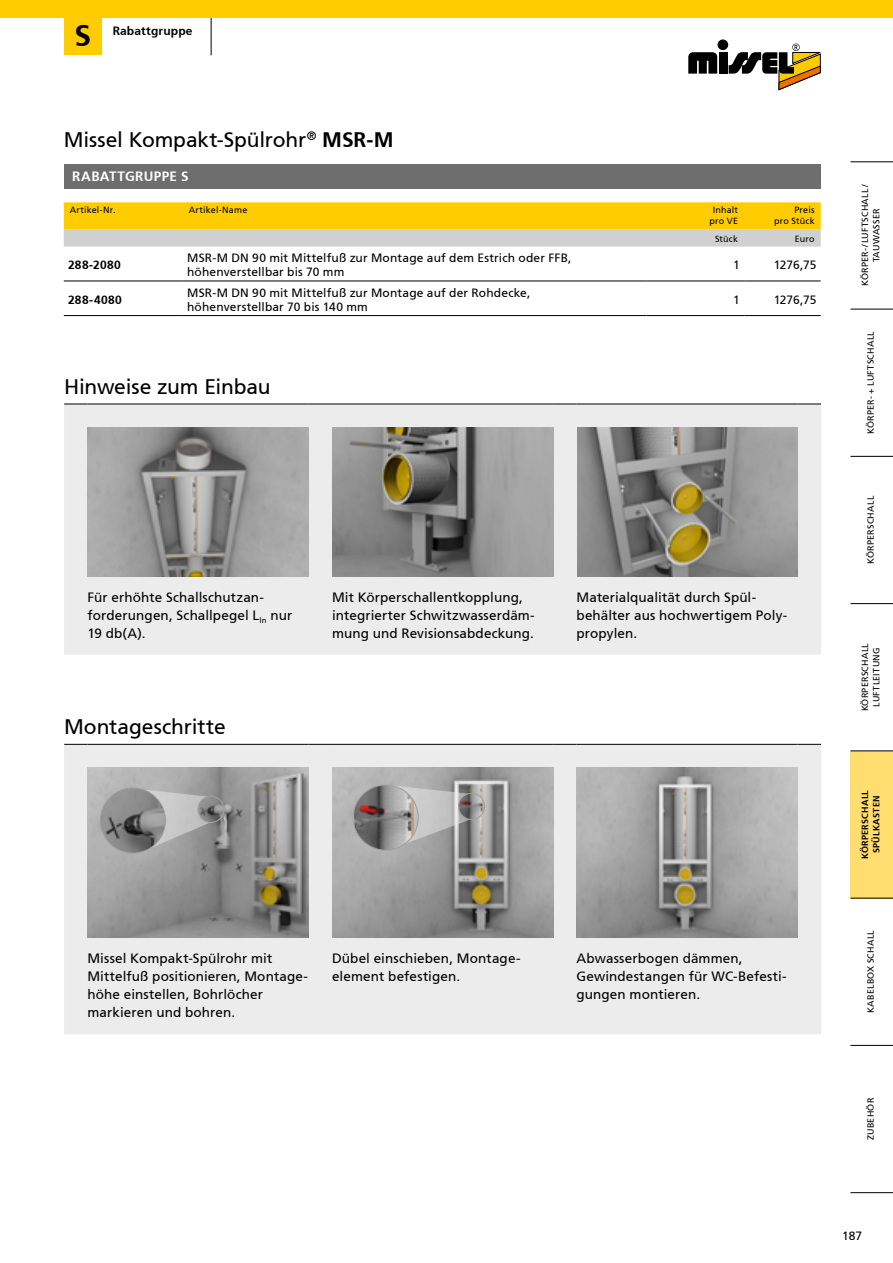
<style>
.page{position:relative;width:893px;height:1263px;background:#fff}
.page>*{position:absolute;margin:0;border:0;box-sizing:border-box;transform-origin:0 0}
.t1{font:700 30px "Frutiger";color:#000}
.t2{font:21px "Frutiger";letter-spacing:-.01em;color:#000}
.t3{font:13.5px/18px "Frutiger";letter-spacing:.005em;color:#000}
.t4{font:700 13.5px "Frutiger";letter-spacing:.025em;color:#fff}
.t5{font:12px/14.4px "Frutiger";letter-spacing:.01em;color:#000}
.t6{font:700 12px "Frutiger";letter-spacing:.02em;color:#000}
.t7{font:9px/10.8px "Frutiger";letter-spacing:.025em;color:#000;text-align:center}
.t8{font:700 9px/11.2px "Frutiger";letter-spacing:.03em;color:#000;text-align:center}
.s1{font-weight:700}
</style>
<div class="page">
<div style="left:718px;top:39px;width:10px;height:11px;background:#000;border-radius:50%"></div>
<div style="left:719px;top:52px;width:8px;height:22px;background:#000"></div>
<svg style="left:688px;top:52px;width:29px;height:22px"></svg>
<svg style="left:729px;top:44px;width:92px;height:46px"></svg>
<div style="left:64px;top:164px;width:757px;height:26px;background:#6e6e6e"></div>
<svg style="left:64px;top:202px;width:757px;height:45px;background:#ecce53"></svg>
<hr style="left:64px;top:281px;width:119px;height:1px;background:#000">
<hr style="left:183px;top:281px;width:463px;height:1px;background:#000">
<hr style="left:646px;top:281px;width:98px;height:1px;background:#000">
<hr style="left:744px;top:281px;width:77px;height:1px;background:#000">
<hr style="left:64px;top:315px;width:119px;height:1px;background:#000">
<hr style="left:183px;top:315px;width:463px;height:1px;background:#000">
<hr style="left:646px;top:315px;width:98px;height:1px;background:#000">
<hr style="left:744px;top:315px;width:77px;height:1px;background:#000">
<div style="left:64px;top:405px;width:757px;height:250px;background:#ececec"></div>
<svg style="left:64px;top:404px;width:24px;height:1px"></svg>
<hr style="left:88px;top:404px;width:221px;height:1px;background:#000">
<svg style="left:309px;top:404px;width:23px;height:1px"></svg>
<hr style="left:332px;top:404px;width:221px;height:1px;background:#000">
<svg style="left:553px;top:404px;width:23px;height:1px"></svg>
<hr style="left:576px;top:404px;width:222px;height:1px;background:#000">
<svg style="left:798px;top:404px;width:23px;height:1px"></svg>
<img style="left:88px;top:427px;width:221px;height:149px">
<img style="left:332px;top:427px;width:221px;height:149px">
<img style="left:577px;top:427px;width:221px;height:149px">
<div style="left:64px;top:745px;width:757px;height:289px;background:#ececec"></div>
<svg style="left:64px;top:744px;width:24px;height:1px"></svg>
<hr style="left:88px;top:744px;width:221px;height:1px;background:#000">
<svg style="left:309px;top:744px;width:23px;height:1px"></svg>
<hr style="left:332px;top:744px;width:221px;height:1px;background:#000">
<svg style="left:553px;top:744px;width:23px;height:1px"></svg>
<hr style="left:576px;top:744px;width:222px;height:1px;background:#000">
<svg style="left:798px;top:744px;width:23px;height:1px"></svg>
<img style="left:88px;top:768px;width:221px;height:170px">
<img style="left:332px;top:768px;width:221px;height:170px">
<img style="left:576px;top:768px;width:222px;height:170px">
<hr style="left:211px;top:0;width:1px;height:55px;background:#000">
<div style="left:64px;top:11px;width:37px;height:44px;background:#fc0"></div>
<div style="left:0;top:0;width:893px;height:17px;background:#fc0"></div>
<svg style="left:850px;top:308px;width:43px;height:737px"></svg>
<div style="left:850px;top:751px;width:43px;height:147px;background:#ffdd6f"></div>
<hr style="left:850px;top:162px;width:43px;height:1px;background:#000">
<hr style="left:850px;top:751px;width:43px;height:1px;background:#000">
<hr style="left:850px;top:898px;width:43px;height:1px;background:#000">
<hr style="left:850px;top:1045px;width:43px;height:1px;background:#000">
<hr style="left:850px;top:1192px;width:43px;height:1px;background:#000">
<hr style="left:850px;top:309px;width:43px;height:1px;background:#000">
<hr style="left:850px;top:456px;width:43px;height:1px;background:#000">
<hr style="left:850px;top:603px;width:43px;height:1px;background:#000">
<svg style="left:139px;top:789px;width:74px;height:64px;background:#b1b1b1"></svg>
<svg style="left:385px;top:784px;width:88px;height:66px;background:#afafae"></svg>
<img style="left:198px;top:796px;width:26px;height:26px;border-radius:13px">
<div style="left:198px;top:796px;width:26px;height:27px;border:1px solid #9c9c9d;border-radius:50%"></div>
<img style="left:100px;top:788px;width:65px;height:65px;border-radius:33px">
<div style="left:100px;top:788px;width:66px;height:65px;border:1px solid #9c9c9d;border-radius:50%"></div>
<img style="left:458px;top:793px;width:27px;height:26px;border-radius:13px">
<div style="left:458px;top:793px;width:27px;height:27px;border:1px solid #9c9c9d;border-radius:50%"></div>
<img style="left:353px;top:785px;width:65px;height:65px;border-radius:33px">
<div style="left:353px;top:785px;width:66px;height:65px;border:1px solid #9c9c9d;border-radius:50%"></div>
<h1 class="t1" style="left:75px;top:18px;width:18px">S</h1>
<p class="t6" style="left:113px;top:23px;width:81px">Rabattgruppe</p>
<h2 class="t2" style="left:64px;top:128px;width:331px">Missel Kompakt-Spülrohr<sup>®</sup> <span class="s1">MSR-M</span></h2>
<p class="t4" style="left:72px;top:168px;width:118px">RABATTGRUPPE S</p>
<p class="t7" style="left:70px;top:204px;width:47px">Artikel-Nr.</p>
<p class="t7" style="left:189px;top:204px;width:60px">Artikel-Name</p>
<p class="t7" style="left:709px;top:204px;width:30px">Inhalt pro VE</p>
<p class="t7" style="left:774px;top:204px;width:42px;text-align:right">Preis<br>pro Stück</p>
<p class="t7" style="left:715px;top:234px;width:25px">Stück</p>
<p class="t7" style="left:795px;top:234px;width:21px">Euro</p>
<p class="t6" style="left:68px;top:258px;width:54px">288-2080</p>
<p class="t5" style="left:187px;top:251px;width:386px">MSR-M DN 90 mit Mittelfuß zur Montage auf dem Estrich oder FFB, höhenverstellbar bis 70 mm</p>
<p class="t5" style="left:733px;top:258px;width:8px">1</p>
<p class="t5" style="left:774px;top:258px;width:44px">1276,75</p>
<p class="t6" style="left:68px;top:293px;width:55px">288-4080</p>
<p class="t5" style="left:187px;top:285px;width:345px">MSR-M DN 90 mit Mittelfuß zur Montage auf der Rohdecke, höhenverstellbar 70 bis 140 mm</p>
<p class="t5" style="left:733px;top:293px;width:8px">1</p>
<p class="t5" style="left:774px;top:293px;width:44px">1276,75</p>
<h2 class="t2" style="left:64px;top:374px;width:208px">Hinweise zum Einbau</h2>
<p class="t3" style="left:88px;top:588px;width:206px">Für erhöhte Schallschutzan&shy;forderungen, Schallpegel L<sub>ln</sub> nur<br>19 db(A).</p>
<p class="t3" style="left:332px;top:588px;width:204px">Mit Körperschallentkopplung, integrierter Schwitzwasserdäm&shy;mung und Revisionsabdeckung.</p>
<p class="t3" style="left:576px;top:588px;width:211px">Materialqualität durch Spül&shy;behälter aus hochwertigem Poly&shy;propylen.</p>
<h2 class="t2" style="left:64px;top:714px;width:163px">Montageschritte</h2>
<p class="t3" style="left:88px;top:949px;width:222px">Missel Kompakt-Spülrohr mit<br>Mittelfuß positionieren, Montage&shy;höhe einstellen, Bohrlöcher markieren und bohren.</p>
<p class="t3" style="left:332px;top:949px;width:189px">Dübel einschieben, Montage&shy;element befestigen.</p>
<p class="t3" style="left:576px;top:949px;width:212px">Abwasserbogen dämmen,<br>Gewindestangen für WC-Befesti&shy;gungen montieren.</p>
<p class="t7" style="left:859px;top:286px;width:103px;line-height:11.2px;rotate:-90deg">KÖRPER-/LUFTSCHALL/<br>TAUWASSER</p>
<p class="t7" style="left:865px;top:434px;width:105px;rotate:-90deg">KÖRPER- + LUFTSCHALL</p>
<p class="t7" style="left:865px;top:564px;width:70px;rotate:-90deg">KÖRPERSCHALL</p>
<p class="t7" style="left:859px;top:711px;width:70px;line-height:11.2px;rotate:-90deg">KÖRPERSCHALL<br>LUFTLEITUNG</p>
<p class="t8" style="left:859px;top:859px;width:71px;rotate:-90deg">KÖRPERSCHALL<br>SPÜLKASTEN</p>
<p class="t7" style="left:865px;top:1013px;width:85px;rotate:-90deg">KABELBOX SCHALL</p>
<p class="t7" style="left:865px;top:1140px;width:44px;rotate:-90deg">ZUBEHÖR</p>
<p class="t5" style="left:842px;top:1229px;width:21px">187</p>
</div>
